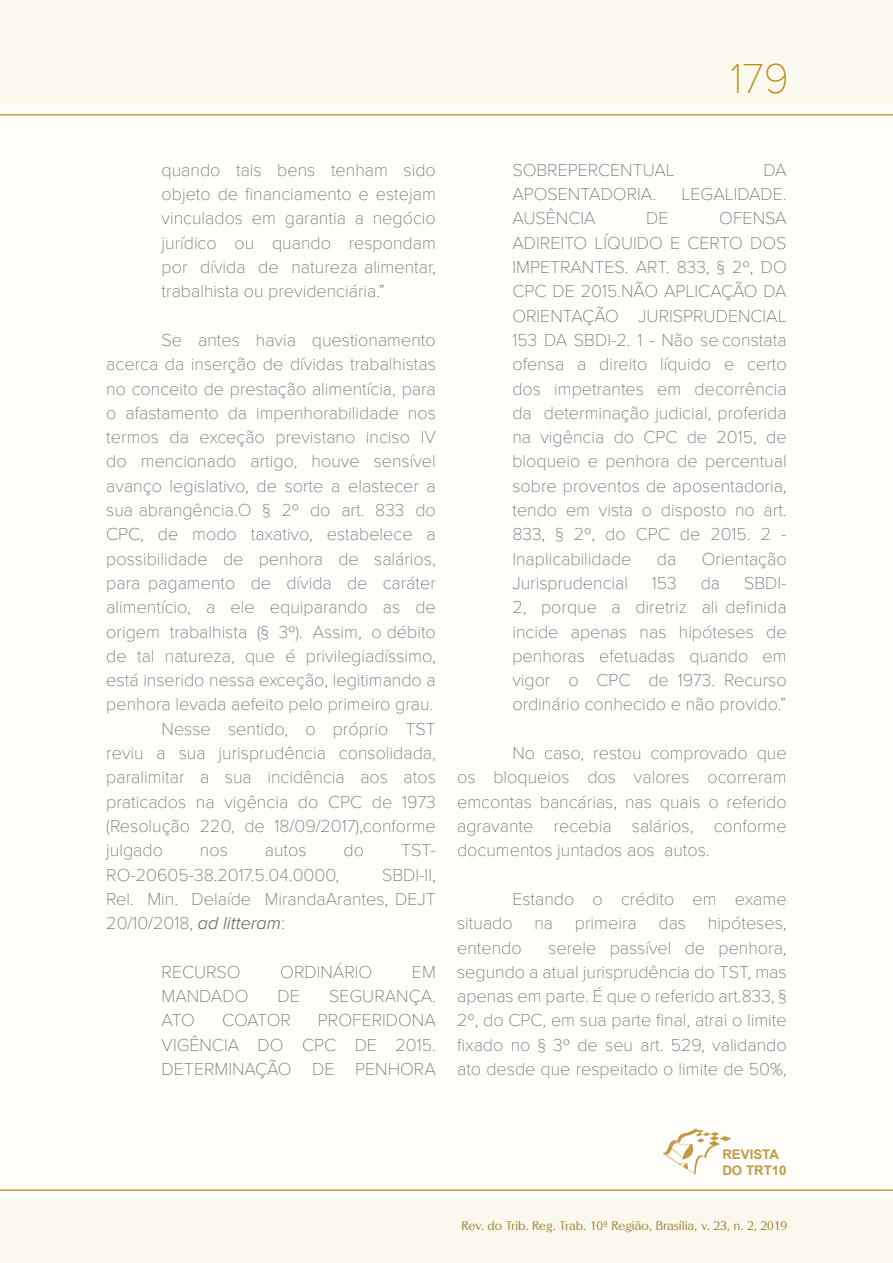
<style>
.page{position:relative;width:893px;height:1263px;background:#fffefb}
.page>*{position:absolute;margin:0;border:0;box-sizing:border-box;transform-origin:0 0}
.t1{font:100 43.5px "Proxima Nova T";color:#ba880d}
.t2{font:100 18px/24.3px "Proxima Nova T";color:#5c5c5f;text-align:justify}
.t3{font:700 13.2px/15.9px "Arial";color:#c19a46}
.t4{font:12px "Altrincham";color:#987929}
.s1{font-family:"Proxima Nova";font-weight:300;font-style:italic}
</style>
<div class="page">
<div style="left:0;top:1199px;width:893px;height:64px;background:#fbf8ee"></div>
<div style="left:0;top:0;width:893px;height:104px;background:#fbf8ee"></div>
<hr style="left:0;top:0;width:1px;height:1263px;background:#fffdf4">
<hr style="left:0;top:1199px;width:1px;height:64px;background:#f3eacf">
<hr style="left:0;top:0;width:1px;height:104px;background:#f3eacf">
<svg style="left:662px;top:1128px;width:69px;height:47px"></svg>
<hr style="left:0;top:114px;width:893px;height:2px;background:#cb9f3c">
<hr style="left:0;top:1189px;width:893px;height:2px;background:#cb9f3c">
<h1 class="t1" style="left:730px;top:46px;width:60px">179</h1>
<p class="t2" style="left:162px;top:156px;width:276px">quando tais bens tenham sido objeto de financiamento e estejam vinculados em garantia a negócio jurídico ou quando respondam por dívida de natureza alimentar, trabalhista ou previdenciária.”</p>
<p class="t2" style="left:162px;top:327px;width:276px">Se antes havia questionamento</p>
<p class="t2" style="left:106px;top:351px;width:331px">acerca da inserção de dívidas trabalhistas</p>
<p class="t2" style="left:106px;top:375px;width:331px">no conceito de prestação alimentícia, para</p>
<p class="t2" style="left:106px;top:399px;width:331px">o afastamento da impenhorabilidade nos</p>
<p class="t2" style="left:106px;top:424px;width:331px">termos da exceção previstano inciso IV</p>
<p class="t2" style="left:106px;top:448px;width:331px">do mencionado artigo, houve sensível</p>
<p class="t2" style="left:106px;top:472px;width:331px">avanço legislativo, de sorte a elastecer a</p>
<p class="t2" style="left:106px;top:497px;width:331px">sua abrangência.O § 2º do art. 833 do</p>
<p class="t2" style="left:106px;top:521px;width:331px">CPC, de modo taxativo, estabelece a</p>
<p class="t2" style="left:106px;top:545px;width:331px">possibilidade de penhora de salários,</p>
<p class="t2" style="left:106px;top:570px;width:331px">para pagamento de dívida de caráter</p>
<p class="t2" style="left:106px;top:594px;width:331px">alimentício, a ele equiparando as de</p>
<p class="t2" style="left:106px;top:618px;width:331px">origem trabalhista (§ 3º). Assim, o débito</p>
<p class="t2" style="left:106px;top:642px;width:331px">de tal natureza, que é privilegiadíssimo,</p>
<p class="t2" style="left:106px;top:667px;width:331px">está inserido nessa exceção, legitimando a</p>
<p class="t2" style="left:106px;top:691px;width:329px">penhora levada aefeito pelo primeiro grau.</p>
<p class="t2" style="left:162px;top:715px;width:276px">Nesse sentido, o próprio TST</p>
<p class="t2" style="left:106px;top:740px;width:331px">reviu a sua jurisprudência consolidada,</p>
<p class="t2" style="left:106px;top:764px;width:331px">paralimitar a sua incidência aos atos</p>
<p class="t2" style="left:106px;top:788px;width:331px">praticados na vigência do CPC de 1973</p>
<p class="t2" style="left:106px;top:813px;width:331px">(Resolução 220, de 18/09/2017),conforme</p>
<p class="t2" style="left:106px;top:837px;width:58px">julgado</p>
<p class="t2" style="left:200px;top:837px;width:29px">nos</p>
<p class="t2" style="left:265px;top:837px;width:43px">autos</p>
<p class="t2" style="left:344px;top:837px;width:22px">do</p>
<p class="t2" style="left:401px;top:837px;width:36px">TST-</p>
<p class="t2" style="left:106px;top:861px;width:234px">RO-20605-38.2017.5.04.0000,</p>
<p class="t2" style="left:106px;top:861px;width:331px;text-indent:276px">SBDI-II, Rel. Min. Delaíde MirandaArantes, DEJT 20/10/2018, <span class="s1">ad litteram</span>:</p>
<p class="t2" style="left:162px;top:958px;width:81px">RECURSO</p>
<p class="t2" style="left:280px;top:958px;width:94px">ORDINÁRIO</p>
<p class="t2" style="left:412px;top:958px;width:25px">EM</p>
<p class="t2" style="left:162px;top:983px;width:88px">MANDADO</p>
<p class="t2" style="left:278px;top:983px;width:24px">DE</p>
<p class="t2" style="left:329px;top:983px;width:108px">SEGURANÇA.</p>
<p class="t2" style="left:162px;top:1007px;width:35px">ATO</p>
<p class="t2" style="left:222px;top:1007px;width:70px">COATOR</p>
<p class="t2" style="left:162px;top:1007px;width:276px;text-indent:156px">PROFERIDONA VIGÊNCIA DO CPC DE 2015.<br>DETERMINAÇÃO DE PENHORA</p>
<p class="t2" style="left:512px;top:156px;width:164px">SOBREPERCENTUAL</p>
<p class="t2" style="left:764px;top:156px;width:25px">DA</p>
<p class="t2" style="left:512px;top:181px;width:145px">APOSENTADORIA.</p>
<p class="t2" style="left:682px;top:181px;width:107px">LEGALIDADE.</p>
<p class="t2" style="left:512px;top:205px;width:85px">AUSÊNCIA</p>
<p class="t2" style="left:646px;top:205px;width:24px">DE</p>
<p class="t2" style="left:512px;top:205px;width:276px;text-indent:207px">OFENSA ADIREITO LÍQUIDO E CERTO DOS IMPETRANTES. ART. 833, § 2º, DO CPC DE 2015.NÃO APLICAÇÃO DA ORIENTAÇÃO JURISPRUDENCIAL 153 DA SBDI-2. 1 - Não se constata ofensa a direito líquido e certo dos impetrantes em decorrência da determinação judicial, proferida na vigência do CPC de 2015, de bloqueio e penhora de percentual sobre proventos de aposentadoria, tendo em vista o disposto no art.<br>833, § 2º, do CPC de 2015. 2 - Inaplicabilidade</p>
<p class="t2" style="left:657px;top:545px;width:21px">da</p>
<p class="t2" style="left:702px;top:545px;width:86px">Orientação</p>
<p class="t2" style="left:512px;top:570px;width:276px;text-indent:232px">SBDI-2, porque a diretriz ali definida incide apenas nas hipóteses de penhoras efetuadas quando em vigor o CPC de 1973. Recurso ordinário conhecido e não provido.”</p>
<p class="t2" style="left:457px;top:740px;width:331px;text-indent:55px">No caso, restou comprovado que os bloqueios dos valores ocorreram emcontas bancárias, nas quais o referido agravante recebia salários, conforme documentos juntados aos autos.</p>
<p class="t2" style="left:457px;top:885px;width:331px;text-indent:55px">Estando o crédito em exame situado na primeira das hipóteses, entendo</p>
<p class="t2" style="left:512px;top:570px;width:117px">Jurisprudencial</p>
<p class="t2" style="left:652px;top:570px;width:26px">153</p>
<p class="t2" style="left:701px;top:570px;width:21px">da</p>
<p class="t2" style="left:457px;top:934px;width:331px;text-indent:91px">serele passível de penhora, segundo a atual jurisprudência do TST, mas apenas em parte. É que o referido art.833, § 2º, do CPC, em sua parte final, atrai o limite fixado no § 3º de seu art. 529, validando ato desde que respeitado o limite de 50%,</p>
<p class="t3" style="left:722px;top:1146px;width:66px">REVISTA<br>DO TRT10</p>
<p class="t4" style="left:462px;top:1218px;width:327px">Rev. do Trib. Reg. Trab. 10ª Região, Brasília, v. 23, n. 2, 2019</p>
</div>
